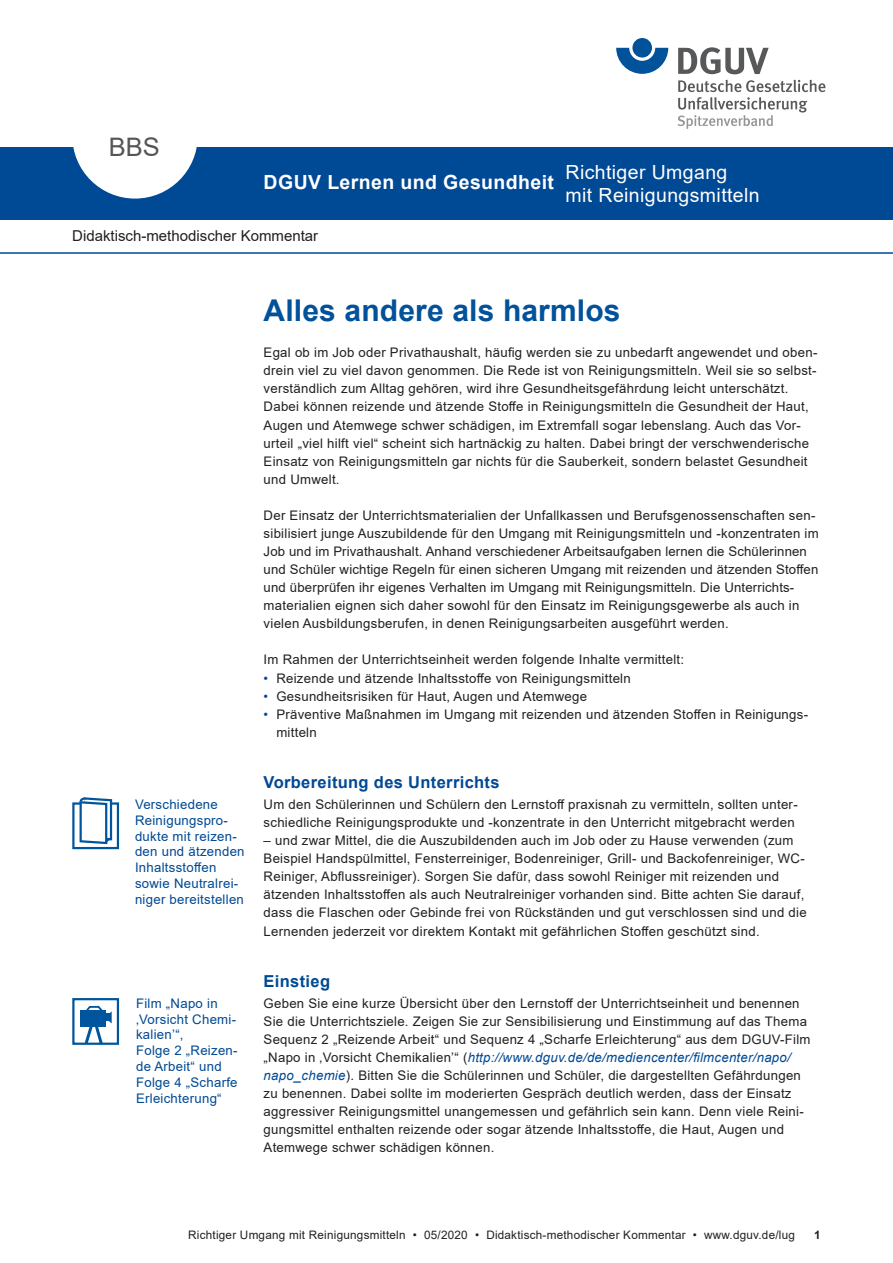
<style>
.page{position:relative;width:893px;height:1263px;background:#fff}
.page>*{position:absolute;margin:0;border:0;box-sizing:border-box;transform-origin:0 0}
.Fliesstext{font:700 30px "Arial";letter-spacing:.005em;color:#01519b}
.head{font:25.5px "Arial";color:#555}
.t1{font:19.5px "Arial";letter-spacing:.02em;color:#fff}
.t2{font:700 19.5px "Arial";letter-spacing:.02em;color:#fff}
.Zwischenueberschrift{font:700 16.5px "Arial";letter-spacing:.02em;color:#004994}
.Kopfzeile_Art{font:15px "Arial";color:#231f20}
.Fliesstext-2{font:13.2px/18px "Arial";letter-spacing:.02em;color:#231f20}
.hinweis_links{font:13.2px/15.9px "Arial";letter-spacing:.02em;color:#004994}
.Fliesstext_Aufzaehlu{font:13.2px/18px "Arial";letter-spacing:.02em;color:#231f20}
.t3{font:11.7px "Arial";letter-spacing:.02em;color:#231f20}
.t4{font:700 11.7px "Arial";color:#231f20}
.s1{color:#004994}
.s2{font-style:italic;color:#004994}
</style>
<div class="page">
<div style="left:0;top:147px;width:893px;height:73px;background:#004994"></div>
<svg style="left:73px;top:147px;width:124px;height:52px"></svg>
<svg style="left:616px;top:48px;width:52px;height:26px"></svg>
<div style="left:632px;top:38px;width:20px;height:20px;background:#01519b;border-radius:50%"></div>
<svg style="left:678px;top:47px;width:91px;height:27px"></svg>
<svg style="left:678px;top:80px;width:147px;height:49px"></svg>
<hr style="left:0;top:252px;width:893px;height:2px;background:#004994">
<div style="left:72px;top:998px;width:47px;height:47px;border:2px solid #01559c"></div>
<div style="left:80px;top:1010px;width:26px;height:16px;background:#01559c"></div>
<svg style="left:82px;top:1005px;width:30px;height:40px"></svg>
<div style="left:72px;top:802px;width:47px;height:47px;border:2px solid #01559c"></div>
<svg style="left:78px;top:797px;width:36px;height:48px"></svg>
<p class="head" style="left:109px;top:130px;width:53px">BBS</p>
<p class="t2" style="left:264px;top:169px;width:292px">DGUV Lernen und Gesundheit</p>
<p class="t1" style="left:566px;top:158px;width:163px">Richtiger Umgang</p>
<p class="t1" style="left:566px;top:182px;width:196px">mit Reinigungsmitteln</p>
<p class="Kopfzeile_Art" style="left:72px;top:225px;width:247px">Didaktisch-methodischer Kommentar</p>
<p class="hinweis_links" style="left:135px;top:796px;width:111px">Verschiedene<br>Reinigungspro&shy;dukte mit reizen&shy;den und ätzenden<br>Inhaltsstoffen sowie Neutralrei&shy;niger bereitstellen</p>
<p class="hinweis_links" style="left:136px;top:995px;width:102px">Film „Napo in ‚Vorsicht Chemi&shy;kalien’“,</p>
<p class="hinweis_links" style="left:136px;top:1042px;width:103px">Folge 2 „Reizen&shy;de Arbeit“ und<br>Folge 4 „Scharfe<br>Erleichterung“</p>
<p class="Fliesstext" style="left:264px;top:289px;width:358px">Alles andere als harmlos</p>
<p class="Fliesstext-2" style="left:264px;top:343px;width:555px">Egal ob im Job oder Privathaushalt, häufig werden sie zu unbedarft angewendet und oben&shy;drein viel zu viel davon genommen. Die Rede ist von Reinigungsmitteln. Weil sie so selbst&shy;verständlich zum Alltag gehören, wird ihre Gesundheitsgefährdung leicht unterschätzt.<br>Dabei können reizende und ätzende Stoffe in Reinigungsmitteln die Gesundheit der Haut, Augen und Atemwege schwer schädigen, im Extremfall sogar lebenslang. Auch das Vor&shy;urteil „viel hilft viel“ scheint sich hartnäckig zu halten. Dabei bringt der verschwenderische Einsatz von Reinigungsmitteln gar nichts für die Sauberkeit, sondern belastet Gesundheit und Umwelt.</p>
<p class="Fliesstext-2" style="left:264px;top:506px;width:556px">Der Einsatz der Unterrichtsmaterialien der Unfallkassen und Berufsgenossenschaften sen&shy;sibilisiert junge Auszubildende für den Umgang mit Reinigungsmitteln und -konzentraten im Job und im Privathaushalt. Anhand verschiedener Arbeitsaufgaben lernen die Schülerinnen und Schüler wichtige Regeln für einen sicheren Umgang mit reizenden und ätzenden Stoffen und überprüfen ihr eigenes Verhalten im Umgang mit Reinigungsmitteln. Die Unterrichts-</p>
<p class="Fliesstext-2" style="left:264px;top:596px;width:537px">materialien eignen sich daher sowohl für den Einsatz im Reinigungsgewerbe als auch in vielen Ausbildungsberufen, in denen Reinigungsarbeiten ausgeführt werden.</p>
<p class="Fliesstext-2" style="left:264px;top:651px;width:422px">Im Rahmen der Unterrichtseinheit werden folgende Inhalte vermittelt:</p>
<p class="Fliesstext_Aufzaehlu" style="left:264px;top:669px;width:369px"><span class="s1">•</span> Reizende und ätzende Inhaltsstoffe von Reinigungsmitteln</p>
<p class="Fliesstext_Aufzaehlu" style="left:264px;top:687px;width:325px"><span class="s1">•</span> Gesundheitsrisiken für Haut, Augen und Atemwege</p>
<p class="Fliesstext_Aufzaehlu" style="left:276px;top:705px;width:533px;text-indent:-13px"><span class="s1">•</span> Präventive Maßnahmen im Umgang mit reizenden und ätzenden Stoffen in Reinigungs&shy;mitteln</p>
<p class="Zwischenueberschrift" style="left:264px;top:771px;width:237px">Vorbereitung des Unterrichts</p>
<p class="Fliesstext-2" style="left:264px;top:795px;width:536px">Um den Schülerinnen und Schülern den Lernstoff praxisnah zu vermitteln, sollten unter&shy;schiedliche Reinigungsprodukte und -konzentrate in den Unterricht mitgebracht werden</p>
<p class="Fliesstext-2" style="left:264px;top:831px;width:543px">– und zwar Mittel, die die Auszubildenden auch im Job oder zu Hause verwenden (zum<br>Beispiel Handspülmittel, Fensterreiniger, Bodenreiniger, Grill- und Backofenreiniger, WC-</p>
<p class="Fliesstext-2" style="left:264px;top:868px;width:545px">Reiniger, Abflussreiniger). Sorgen Sie dafür, dass sowohl Reiniger mit reizenden und ätzenden Inhaltsstoffen als auch Neutralreiniger vorhanden sind. Bitte achten Sie darauf, dass die Flaschen oder Gebinde frei von Rückständen und gut verschlossen sind und die Lernenden jederzeit vor direktem Kontakt mit gefährlichen Stoffen geschützt sind.</p>
<p class="Zwischenueberschrift" style="left:264px;top:969px;width:68px">Einstieg</p>
<p class="Fliesstext-2" style="left:264px;top:994px;width:548px">Geben Sie eine kurze Übersicht über den Lernstoff der Unterrichtseinheit und benennen Sie die Unterrichtsziele. Zeigen Sie zur Sensibilisierung und Einstimmung auf das Thema Sequenz 2 „Reizende Arbeit“ und Sequenz 4 „Scharfe Erleichterung“ aus dem DGUV-Film „Napo in ‚Vorsicht Chemikalien’“ (<span class="s2">http://www.dguv.de/de/mediencenter/filmcenter/napo/ napo_chemie</span>). Bitten Sie die Schülerinnen und Schüler, die dargestellten Gefährdungen zu benennen. Dabei sollte im moderierten Gespräch deutlich werden, dass der Einsatz aggressiver Reinigungsmittel unangemessen und gefährlich sein kann. Denn viele Reini&shy;gungsmittel enthalten reizende oder sogar ätzende Inhaltsstoffe, die Haut, Augen und Atemwege schwer schädigen können.</p>
<p class="t3" style="left:188px;top:1227px;width:608px">Richtiger Umgang mit Reinigungsmitteln • 05/2020 • Didaktisch-methodischer Kommentar • www.dguv.de/lug</p>
<p class="t4" style="left:814px;top:1227px;width:8px">1</p>
</div>
